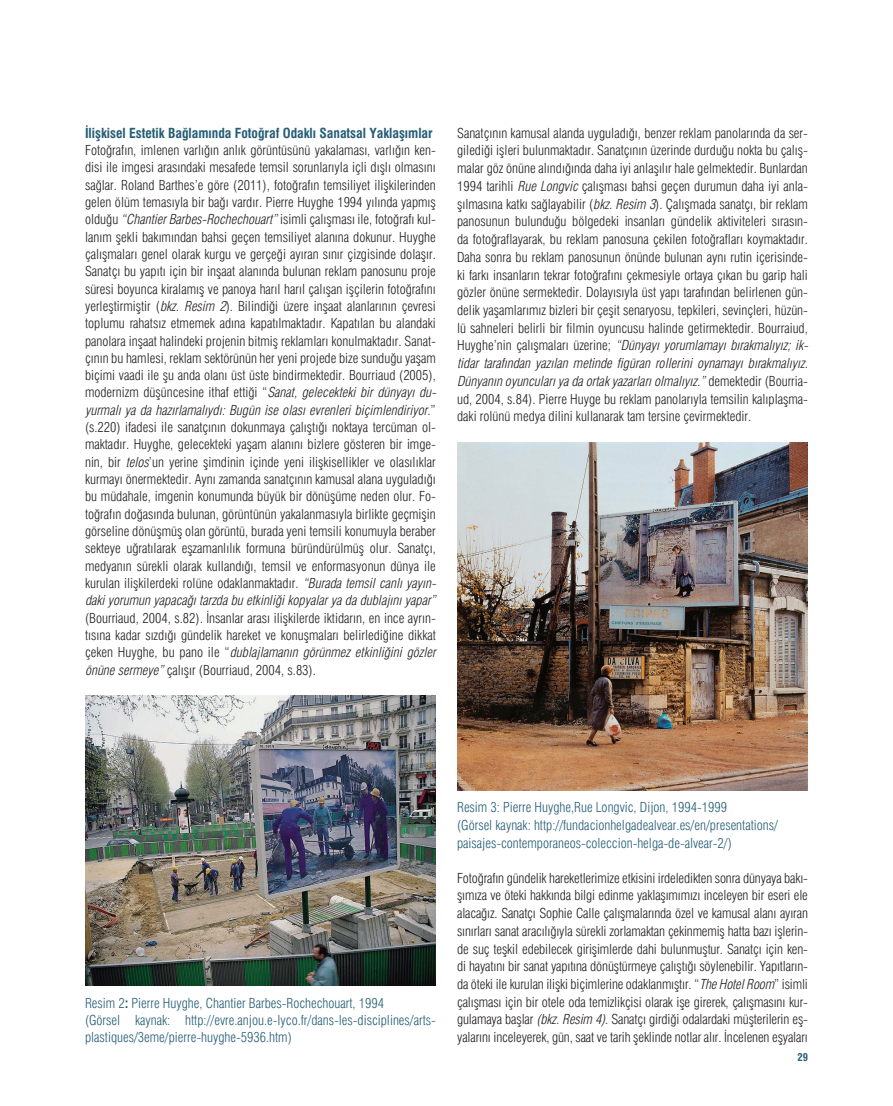
<style>
.page{position:relative;width:893px;height:1106px;background:#fff}
.page>*{position:absolute;margin:0;border:0;box-sizing:border-box;transform-origin:0 0}
.t1{font:13.5px/17.2px "Swiss Light Cond";color:#231f20}
.t2{font:13.5px/17.2px "Swiss Light Cond";color:#255d75}
.t3{font:700 condensed 13.5px "Swiss";color:#255d75}
.t4{font:700 condensed 10.5px "Swiss";color:#255d75}
.s1{font-style:italic}
.s2{font-family:"Swiss";font-weight:700;font-stretch:condensed}
</style>
<div class="page">
<img style="left:85px;top:695px;width:351px;height:291px">
<img style="left:457px;top:442px;width:351px;height:348px">
<p class="t3" style="left:85px;top:125px;width:349px">İlişkisel Estetik Bağlamında Fotoğraf Odaklı Sanatsal Yaklaşımlar</p>
<p class="t1" style="left:85px;top:141px;width:356px">Fotoğrafın, imlenen varlığın anlık görüntüsünü yakalaması, varlığın ken&shy;disi ile imgesi arasındaki mesafede temsil sorunlarıyla içli dışlı olmasını sağlar. Roland Barthes’e göre (2011), fotoğrafın temsiliyet ilişkilerinden gelen ölüm temasıyla bir bağı vardır. Pierre Huyghe 1994 yılında yapmış olduğu <span class="s1">“ChantierBarbes-Rochechouart”</span>isimli çalışması ile, fotoğrafı kul&shy;lanım şekli bakımından bahsi geçen temsiliyet alanına dokunur. Huyghe çalışmaları genel olarak kurgu ve gerçeği ayıran sınır çizgisinde dolaşır.<br>Sanatçı bu yapıtı için bir inşaat alanında bulunan reklam panosunu proje süresi boyunca kiralamış ve panoya harıl harıl çalışan işçilerin fotoğrafını yerleştirmiştir (<span class="s1">bkz. Resim 2</span>). Bilindiği üzere inşaat alanlarının çevresi toplumu rahatsız etmemek adına kapatılmaktadır. Kapatılan bu alandaki panolara inşaat halindeki projenin bitmiş reklamları konulmaktadır. Sanat&shy;çının bu hamlesi, reklam sektörünün her yeni projede bize sunduğu yaşam biçimi vaadi ile şu anda olanı üst üste bindirmektedir. Bourriaud (2005), modernizm düşüncesine ithaf ettiği “<span class="s1">Sanat, gelecekteki bir dünyayı du&shy;yurmalıyadahazırlamalıydı:Bugüniseolasıevrenleribiçimlendiriyor.</span>” (s.220) ifadesi ile sanatçının dokunmaya çalıştığı noktaya tercüman ol&shy;maktadır. Huyghe, gelecekteki yaşam alanını bizlere gösteren bir imge&shy;nin, bir <span class="s1">telos</span>’un yerine şimdinin içinde yeni ilişkisellikler ve olasılıklar kurmayı önermektedir. Aynı zamanda sanatçının kamusal alana uyguladığı bu müdahale, imgenin konumunda büyük bir dönüşüme neden olur. Fo&shy;toğrafın doğasında bulunan, görüntünün yakalanmasıyla birlikte geçmişin görseline dönüşmüş olan görüntü, burada yeni temsili konumuyla beraber sekteye uğratılarak eşzamanlılık formuna büründürülmüş olur. Sanatçı, medyanın sürekli olarak kullandığı, temsil ve enformasyonun dünya ile kurulan ilişkilerdeki rolüne odaklanmaktadır. <span class="s1">“Buradatemsilcanlıyayın&shy;dakiyorumunyapacağıtarzdabuetkinliğikopyalaryadadublajınıyapar” </span>(Bourriaud, 2004, s.82)<span class="s1">.</span>İnsanlar arası ilişkilerde iktidarın, en ince ayrın&shy;tısına kadar sızdığı gündelik hareket ve konuşmaları belirlediğine dikkat ç e k e n H u y g h e , b u p a n o i l e “ <span class="s1">dublajlamanın görünmez etkinliğini gözler önünesermeye”</span>çalışır (Bourriaud, 2004, s.83).</p>
<p class="t1" style="left:457px;top:124px;width:356px;line-height:17.7px">Sanatçının kamusal alanda uyguladığı, benzer reklam panolarında da ser&shy;gilediği işleri bulunmaktadır. Sanatçının üzerinde durduğu nokta bu çalış&shy;malar göz önüne alındığında daha iyi anlaşılır hale gelmektedir. Bunlardan 1994 tarihli <span class="s1">RueLongvic</span>çalışması bahsi geçen durumun daha iyi anla&shy;şılmasına katkı sağlayabilir (<span class="s1">bkz.Resim 3</span>). Çalışmada sanatçı, bir reklam panosunun bulunduğu bölgedeki insanları gündelik aktiviteleri sırasın&shy;da fotoğraflayarak, bu reklam panosuna çekilen fotoğrafları koymaktadır.<br>Daha sonra bu reklam panosunun önünde bulunan aynı rutin içerisinde&shy;ki farkı insanların tekrar fotoğrafını çekmesiyle ortaya çıkan bu garip hali gözler önüne sermektedir. Dolayısıyla üst yapı tarafından belirlenen gün&shy;delik yaşamlarımız bizleri bir çeşit senaryosu, tepkileri, sevinçleri, hüzün&shy;lü sahneleri belirli bir filmin oyuncusu halinde getirmektedir. Bourraiud, H u y g h e ’ n i n ç a l ı ş m a l a r ı ü z e r i n e ; <span class="s1">“Dünyayı yorumlamayı bırakmalıyız; ik&shy;tidar tarafından yazılan metinde figüran rollerini oynamayı bırakmalıyız.<br>Dünyanınoyuncularıyadaortakyazarlarıolmalıyız.”</span>d e m e k t e d i r ( B o u r r i a - ud, 2004, s.84). Pierre Huyge bu reklam panolarıyla temsilin kalıplaşma&shy;daki rolünü medya dilini kullanarak tam tersine çevirmektedir.</p>
<p class="t2" style="left:85px;top:994px;width:352px">Resim 2<span class="s2">:</span> Pierre Huyghe, Chantier Barbes-Rochechouart, 1994<br>(Görsel kaynak: http://evre.anjou.e-lyco.fr/dans-les-disciplines/arts&shy;plastiques/3eme/pierre-huyghe-5936.htm)</p>
<p class="t2" style="left:457px;top:798px;width:322px;line-height:17.7px">Resim 3: Pierre Huyghe,Rue Longvic, Dijon, 1994-1999<br>(Görsel kaynak: http://fundacionhelgadealvear.es/en/presentations/ paisajes-contemporaneos-coleccion-helga-de-alvear-2/)</p>
<p class="t1" style="left:457px;top:869px;width:352px;line-height:17.7px;text-align:justify">Fotoğrafın gündelik hareketlerimize etkisini irdeledikten sonra dünyaya bakı&shy;şımıza ve öteki hakkında bilgi edinme yaklaşımımızı inceleyen bir eseri ele alacağız. Sanatçı Sophie Calle çalışmalarında özel ve kamusal alanı ayıran sınırları sanat aracılığıyla sürekli zorlamaktan çekinmemiş hatta bazı işlerin&shy;de suç teşkil edebilecek girişimlerde dahi bulunmuştur. Sanatçı için ken&shy;di hayatını bir sanat yapıtına dönüştürmeye çalıştığı söylenebilir. Yapıtların&shy;da öteki ile kurulan ilişki biçimlerine odaklanmıştır. “<span class="s1">TheHotelRoom</span>” isimli çalışması için bir otele oda temizlikçisi olarak işe girerek, çalışmasını kur&shy;gulamaya başlar <span class="s1">(bkz.Resim 4)</span>. Sanatçı girdiği odalardaki müşterilerin eş&shy;yalarını inceleyerek, gün, saat ve tarih şeklinde notlar alır. İncelenen eşyaları</p>
<p class="t4" style="left:797px;top:1050px;width:12px">29</p>
</div>
